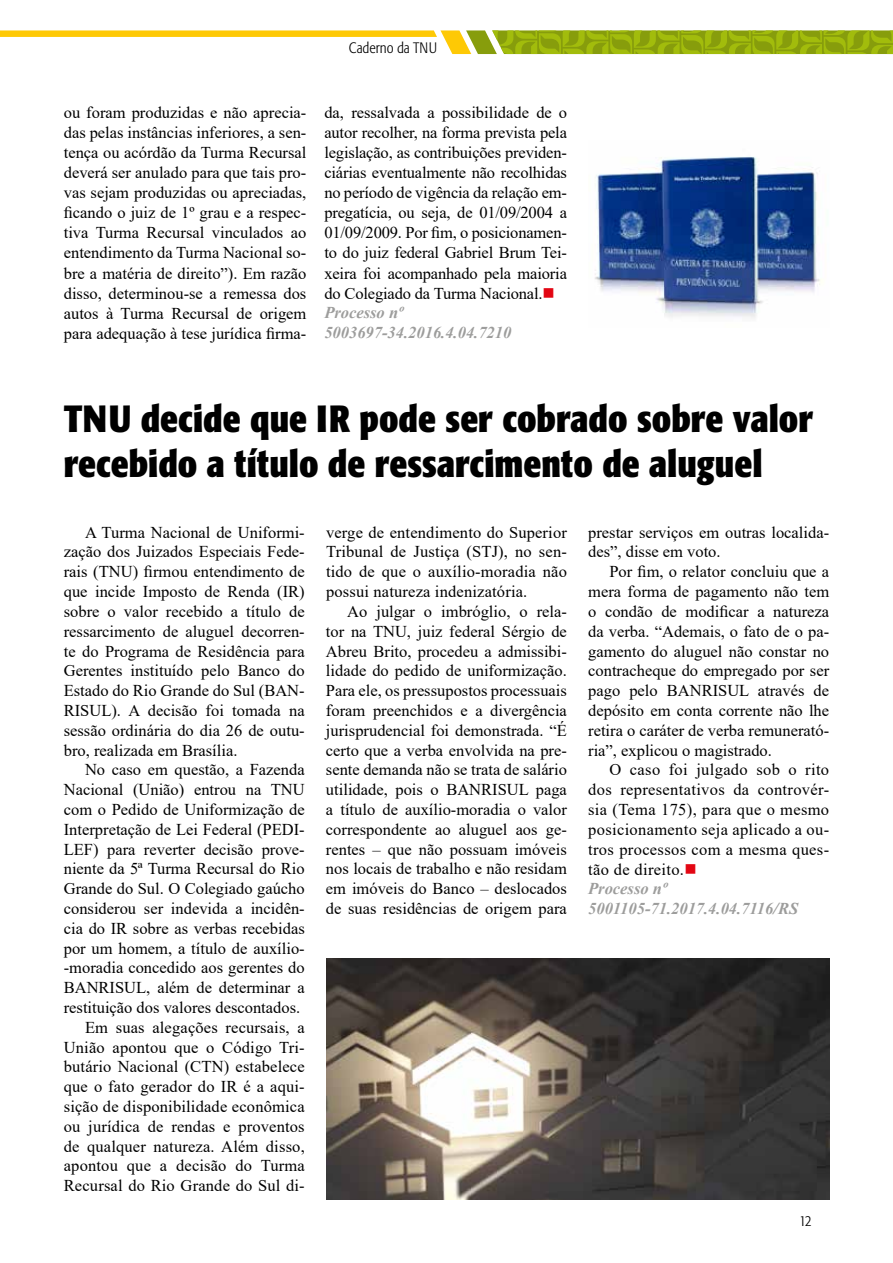
<style>
.page{position:relative;width:893px;height:1263px;background:#fff}
.page>*{position:absolute;margin:0;border:0;box-sizing:border-box;transform-origin:0 0}
.t1{font:700 condensed 37.5px/45px "Formata";color:#000}
.t2{font:16.5px/19.8px "Times New Roman";color:#000;text-align:justify}
.t3{font:16.5px/19.8px "Times New Roman";letter-spacing:.02em;color:#000}
.t4{font:300 condensed 15px "Formata";color:#000}
.s1{color:#e30613}
.s2{font-weight:700;font-style:italic;color:#9d9d9c}
</style>
<div class="page">
<svg style="left:0;top:30px;width:893px;height:24px"></svg>
<img style="left:326px;top:959px;width:503px;height:240px">
<img style="left:595px;top:156px;width:226px;height:162px">
<p class="t4" style="left:349px;top:39px;width:90px">Caderno da TNU</p>
<p class="t2" style="left:64px;top:102px;width:244px">ou foram produzidas e não aprecia&shy;das pelas instâncias inferiores, a sen&shy;tença ou acórdão da Turma Recursal deverá ser anulado para que tais pro&shy;vas sejam produzidas ou apreciadas, ficando o juiz de 1º grau e a respec&shy;tiva Turma Recursal vinculados ao entendimento da Turma Nacional so&shy;bre a matéria de direito”). Em razão disso, determinou-se a remessa dos autos à Turma Recursal de origem para adequação à tese jurídica firma-</p>
<p class="t2" style="left:324px;top:102px;width:244px;text-align:left">da, ressalvada a possibilidade de o autor recolher, na forma prevista pela legislação, as contribuições previden&shy;ciárias eventualmente não recolhidas no período de vigência da relação em&shy;pregatícia, ou seja, de 01/09/2004 a 01/09/2009. Por fim, o posicionamen&shy;to do juiz federal Gabriel Brum Tei&shy;xeira foi acompanhado pela maioria do Colegiado da Turma Nacional.<span class="s1">■ </span><span class="s2">Processo nº 5003697-34.2016.4.04.7210</span></p>
<h1 class="t1" style="left:64px;top:396px;width:751px">TNU decide que IR pode ser cobrado sobre valor recebido a título de ressarcimento de aluguel</h1>
<p class="t2" style="left:64px;top:522px;width:242px;text-indent:21px">A Turma Nacional de Uniformi&shy;zação dos Juizados Especiais Fede&shy;rais (TNU) firmou entendimento de que incide Imposto de Renda (IR) sobre o valor recebido a título de ressarcimento de aluguel decorren&shy;te do Programa de Residência para Gerentes instituído pelo Banco do Estado do Rio Grande do Sul (BAN-RISUL). A decisão foi tomada na sessão ordinária do dia 26 de outu&shy;bro, realizada em Brasília.</p>
<p class="t2" style="left:64px;top:759px;width:242px;text-align:right">No caso em questão, a Fazenda Nacional (União) entrou na TNU com o Pedido de Uniformização de Interpretação de Lei Federal (PEDI-LEF) para reverter decisão prove&shy;niente da 5ª Turma Recursal do Rio Grande do Sul. O Colegiado gaúcho considerou ser indevida a incidên&shy;cia do IR sobre as verbas recebidas por um homem, a título de auxílio--moradia concedido aos gerentes do BANRISUL, além de determinar a restituição dos valores descontados.<br>Em suas alegações recursais, a União apontou que o Código Tri&shy;butário Nacional (CTN) estabelece que o fato gerador do IR é a aqui&shy;sição de disponibilidade econômica ou jurídica de rendas e proventos de qualquer natureza. Além disso, apontou que a decisão do Turma Recursal do Rio Grande do Sul di-</p>
<p class="t2" style="left:326px;top:522px;width:242px">verge de entendimento do Superior Tribunal de Justiça (STJ), no sen&shy;tido de que o auxílio-moradia não possui natureza indenizatória.</p>
<p class="t2" style="left:326px;top:601px;width:242px;text-indent:21px">Ao julgar o imbróglio, o rela&shy;tor na TNU, juiz federal Sérgio de Abreu Brito, procedeu a admissibi&shy;lidade do pedido de uniformização.<br>Para ele, os pressupostos processuais foram preenchidos e a divergência jurisprudencial foi demonstrada. “É certo que a verba envolvida na pre&shy;sente demanda não se trata de salário utilidade, pois o BANRISUL paga a título de auxílio-moradia o valor correspondente ao aluguel aos ge&shy;rentes – que não possuam imóveis nos locais de trabalho e não residam em imóveis do Banco – deslocados de suas residências de origem para</p>
<p class="t2" style="left:588px;top:522px;width:242px">prestar serviços em outras localida&shy;des”, disse em voto.</p>
<p class="t2" style="left:588px;top:561px;width:242px;text-indent:21px">Por fim, o relator concluiu que a mera forma de pagamento não tem o condão de modificar a natureza da verba. “Ademais, o fato de o pa&shy;gamento do aluguel não constar no contracheque do empregado por ser pago pelo BANRISUL através de depósito em conta corrente não lhe retira o caráter de verba remunerató&shy;ria”, explicou o magistrado.</p>
<p class="t3" style="left:588px;top:759px;width:242px;text-indent:21px">O caso foi julgado sob o rito dos representativos da controvér&shy;sia (Tema 175), para que o mesmo posicionamento seja aplicado a ou&shy;tros processos com a mesma ques&shy;tão de direito.<span class="s1">■<br></span><span class="s2">Processo nº<br>5001105-71.2017.4.04.7116/RS</span></p>
<p class="t4" style="left:799px;top:1212px;width:14px">12</p>
</div>
